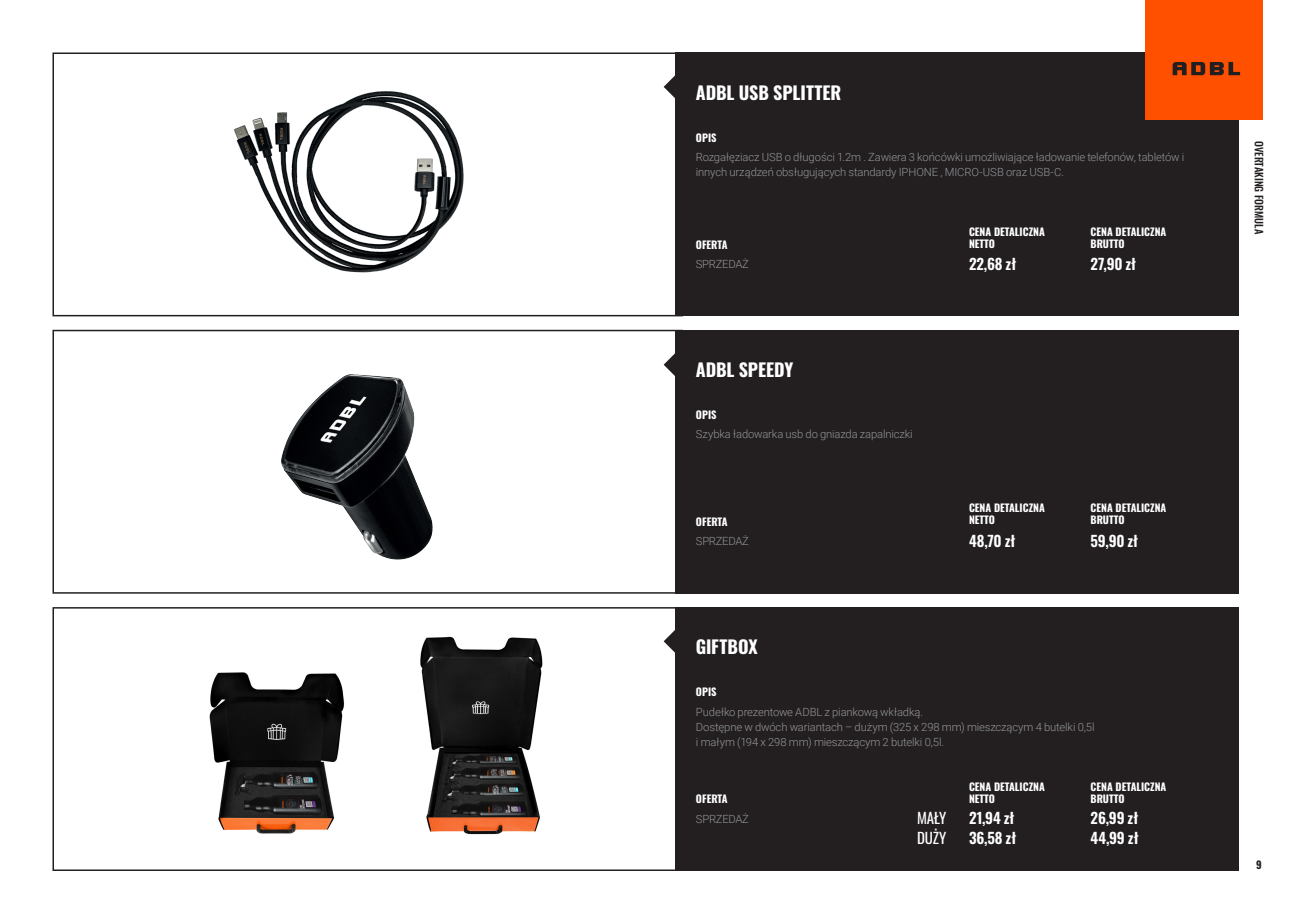
<style>
.page{position:relative;width:1293px;height:923px;background:#fff}
.page>*{position:absolute;margin:0;border:0;box-sizing:border-box;transform-origin:0 0}
.t1{font:700 18px "Oswald";letter-spacing:-.005em;color:#fff}
.t2{font:600 15px/19.5px "Oswald";color:#fff}
.t3{font:15px/19.5px "Oswald";letter-spacing:-.015em;color:#fff}
.t4{font:300 11.25px/15px "Roboto";letter-spacing:-.01em;color:#939598}
.t5{font:700 10.5px/12px "Oswald";color:#fff}
.t6{font:500 10.5px "Oswald";color:#231f20}
.t7{font:700 10.5px "Oswald";color:#231f20}
</style>
<div class="page">
<img style="left:210px;top:52px;width:285px;height:221px">
<div style="left:52px;top:53px;width:631px;height:263px;border:2px solid #231f20"></div>
<img style="left:281px;top:374px;width:152px;height:186px">
<div style="left:52px;top:330px;width:631px;height:264px;border:2px solid #231f20"></div>
<div style="left:52px;top:607px;width:631px;height:264px;border:2px solid #231f20"></div>
<img style="left:355px;top:609px;width:252px;height:226px">
<img style="left:209px;top:640px;width:180px;height:195px">
<div style="left:676px;top:607px;width:563px;height:264px;background:#231f20"></div>
<div style="left:676px;top:53px;width:563px;height:263px;background:#231f20"></div>
<div style="left:676px;top:330px;width:563px;height:264px;background:#231f20"></div>
<div style="left:1145px;top:0;width:118px;height:120px;background:#ff5000"></div>
<svg style="left:664px;top:609px;width:12px;height:65px"></svg>
<svg style="left:664px;top:332px;width:12px;height:65px"></svg>
<svg style="left:664px;top:55px;width:12px;height:64px"></svg>
<svg style="left:1172px;top:62px;width:68px;height:13px"></svg>
<h1 class="t1" style="left:696px;top:83px;width:147px">ADBL USB SPLITTER</h1>
<p class="t5" style="left:696px;top:132px;width:22px">OPIS</p>
<p class="t4" style="left:696px;top:149px;width:490px">Rozgałęziacz USB o długości 1.2m . Zawiera 3 końcówki umożliwiające ładowanie telefonów, tabletów i innych urządzeń obsługujących standardy IPHONE , MICRO-USB oraz USB-C.</p>
<p class="t5" style="left:696px;top:239px;width:33px">OFERTA</p>
<p class="t4" style="left:696px;top:256px;width:55px">SPRZEDAŻ</p>
<h1 class="t1" style="left:696px;top:360px;width:99px">ADBL SPEEDY</h1>
<p class="t5" style="left:696px;top:409px;width:22px">OPIS</p>
<p class="t4" style="left:696px;top:426px;width:218px">Szybka ładowarka usb do gniazda zapalniczki</p>
<p class="t5" style="left:696px;top:516px;width:33px">OFERTA</p>
<p class="t4" style="left:696px;top:533px;width:55px">SPRZEDAŻ</p>
<h1 class="t1" style="left:696px;top:637px;width:63px">GIFTBOX</h1>
<p class="t5" style="left:696px;top:686px;width:22px">OPIS</p>
<p class="t5" style="left:969px;top:227px;width:77px">CENA DETALICZNA<br>NETTO</p>
<p class="t5" style="left:1090px;top:227px;width:77px">CENA DETALICZNA<br>BRUTTO</p>
<h2 class="t2" style="left:969px;top:255px;width:49px">22,68 zł</h2>
<h2 class="t2" style="left:1090px;top:255px;width:47px">27,90 zł</h2>
<p class="t5" style="left:969px;top:502px;width:77px">CENA DETALICZNA<br>NETTO</p>
<p class="t5" style="left:1090px;top:502px;width:77px">CENA DETALICZNA<br>BRUTTO</p>
<h2 class="t2" style="left:969px;top:532px;width:48px">48,70 zł</h2>
<h2 class="t2" style="left:1090px;top:532px;width:49px">59,90 zł</h2>
<p class="t4" style="left:696px;top:704px;width:400px">Pudełko prezentowe ADBL z piankową wkładką.<br>Dostępne w dwóch wariantach – dużym (325 x 298 mm) mieszczącym 4 butelki 0,5l i małym (194 x 298 mm) mieszczącym 2 butelki 0,5l.</p>
<p class="t5" style="left:696px;top:794px;width:33px">OFERTA</p>
<p class="t4" style="left:696px;top:811px;width:55px">SPRZEDAŻ</p>
<h2 class="t3" style="left:917px;top:807px;width:31px">MAŁY<br>DUŻY</h2>
<p class="t5" style="left:969px;top:782px;width:77px">CENA DETALICZNA<br>NETTO</p>
<p class="t5" style="left:1090px;top:782px;width:77px">CENA DETALICZNA<br>BRUTTO</p>
<h2 class="t2" style="left:969px;top:809px;width:49px">21,94 zł<br>36,58 zł</h2>
<h2 class="t2" style="left:1090px;top:809px;width:49px">26,99 zł<br>44,99 zł</h2>
<p class="t6" style="left:1265px;top:141px;width:95px;rotate:90deg">OVERTAKING FORMULA</p>
<p class="t7" style="left:1256px;top:859px;width:7px">9</p>
</div>
